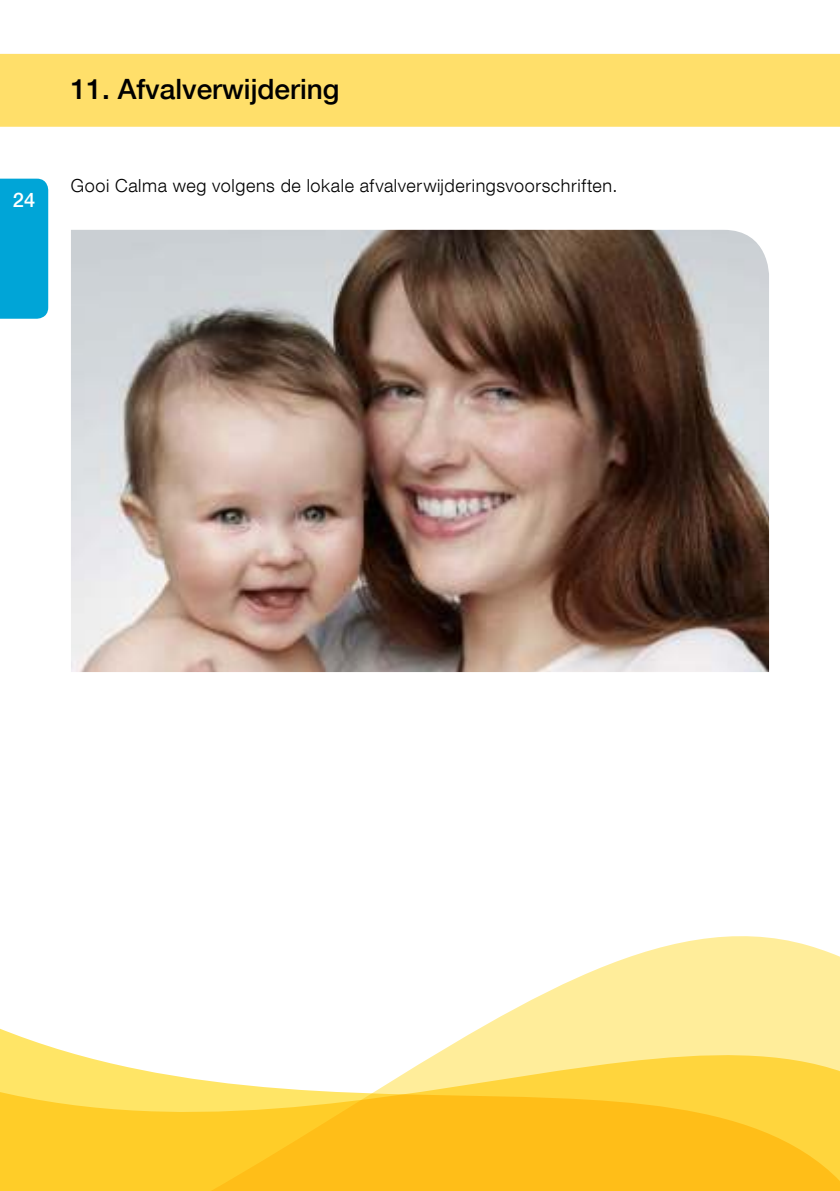
<style>
.page{position:relative;width:840px;height:1191px;background:#fff}
.page>*{position:absolute;margin:0;border:0;box-sizing:border-box;transform-origin:0 0}
.t1{font:500 28px "Helvetica Neue LT Com";color:#000}
.t2{font:500 20px "Helvetica Neue LT Com";color:#fff}
.t3{font:300 18px "Helvetica Neue LT Com";letter-spacing:.035em;color:#000}
</style>
<div class="page">
<svg style="left:0;top:942px;width:839px;height:249px"></svg>
<div style="left:0;top:54px;width:839px;height:73px;background:#ffdf6a"></div>
<img style="left:71px;top:230px;width:697px;height:442px">
<div style="left:0;top:179px;width:48px;height:140px;background:#00a5d7"></div>
<p class="t2" style="left:13px;top:193px;width:24px">24</p>
<h1 class="t1" style="left:71px;top:79px;width:270px">11. Afvalverwijdering</h1>
<p class="t3" style="left:71px;top:174px;width:547px">Gooi Calma weg volgens de lokale afvalverwijderingsvoorschriften.</p>
</div>
